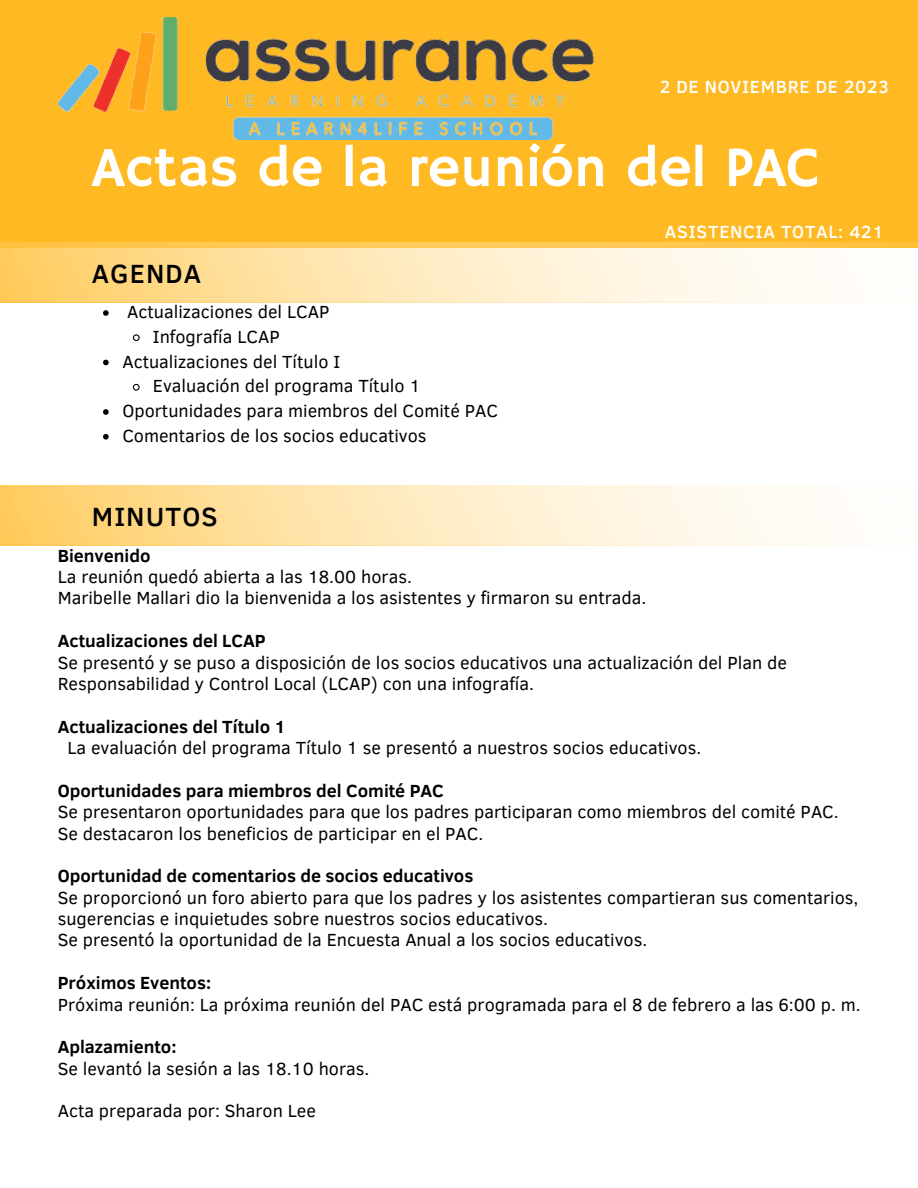
<style>
.page{position:relative;width:918px;height:1188px;background:#fff}
.page>*{position:absolute;margin:0;border:0;box-sizing:border-box;transform-origin:0 0}
.t1{font:56.7px "Hammersmith One";color:#fff}
.t2{font:500 27px "Clear Sans";letter-spacing:.04em;color:#000}
.t3{font:18px/21.3px "Clear Sans";color:#000}
.t4{font:700 18px "Clear Sans";color:#000}
.t5{font:500 18px "Clear Sans";letter-spacing:.04em;color:#fff}
</style>
<div class="page">
<div style="left:0;top:0;width:918px;height:248px;background:#ffb923"></div>
<img style="left:58px;top:18px;width:535px;height:121px">
<svg style="left:0;top:242px;width:918px;height:60px"></svg>
<svg style="left:0;top:486px;width:808px;height:59px;background:#ffe7b7"></svg>
<svg style="left:103px;top:310px;width:6px;height:6px"></svg>
<svg style="left:132px;top:334px;width:8px;height:8px"></svg>
<svg style="left:103px;top:360px;width:6px;height:5px"></svg>
<svg style="left:132px;top:383px;width:8px;height:8px"></svg>
<svg style="left:103px;top:409px;width:6px;height:6px"></svg>
<svg style="left:103px;top:434px;width:6px;height:6px"></svg>
<p class="t5" style="left:660px;top:74px;width:231px">2 DE NOVIEMBRE DE 2023</p>
<p class="t1" style="left:92px;top:135px;width:729px">Actas de la reunión del PAC</p>
<p class="t2" style="left:92px;top:254px;width:111px">AGENDA</p>
<p class="t3" style="left:127px;top:300px;width:204px">Actualizaciones del LCAP</p>
<p class="t3" style="left:153px;top:325px;width:128px">Infografía LCAP</p>
<p class="t3" style="left:122px;top:350px;width:219px">Actualizaciones del Título I</p>
<p class="t3" style="left:153px;top:374px;width:269px">Evaluación del programa Título 1</p>
<p class="t3" style="left:122px;top:399px;width:377px">Oportunidades para miembros del Comité PAC</p>
<p class="t3" style="left:122px;top:424px;width:306px">Comentarios de los socios educativos</p>
<p class="t2" style="left:92px;top:497px;width:127px">MINUTOS</p>
<p class="t5" style="left:665px;top:218px;width:220px">ASISTENCIA TOTAL: 421</p>
<p class="t4" style="left:58px;top:542px;width:94px">Bienvenido</p>
<p class="t3" style="left:58px;top:565px;width:356px">La reunión quedó abierta a las 18.00 horas.</p>
<p class="t3" style="left:58px;top:587px;width:590px">Maribelle Mallari dio la bienvenida a los asistentes y firmaron su entrada.</p>
<p class="t4" style="left:58px;top:628px;width:209px">Actualizaciones del LCAP</p>
<p class="t3" style="left:58px;top:651px;width:731px">Se presentó y se puso a disposición de los socios educativos una actualización del Plan de<br>Responsabilidad y Control Local (LCAP) con una infografía.</p>
<p class="t4" style="left:58px;top:713px;width:229px">Actualizaciones del Título 1</p>
<p class="t3" style="left:67px;top:736px;width:635px">La evaluación del programa Título 1 se presentó a nuestros socios educativos.</p>
<p class="t4" style="left:58px;top:777px;width:388px">Oportunidades para miembros del Comité PAC</p>
<p class="t3" style="left:58px;top:800px;width:783px">Se presentaron oportunidades para que los padres participaran como miembros del comité PAC.</p>
<p class="t3" style="left:58px;top:822px;width:427px">Se destacaron los beneficios de participar en el PAC.</p>
<p class="t4" style="left:58px;top:863px;width:417px">Oportunidad de comentarios de socios educativos</p>
<p class="t3" style="left:58px;top:886px;width:802px">Se proporcionó un foro abierto para que los padres y los asistentes compartieran sus comentarios, sugerencias e inquietudes sobre nuestros socios educativos.</p>
<p class="t3" style="left:58px;top:929px;width:591px">Se presentó la oportunidad de la Encuesta Anual a los socios educativos.</p>
<p class="t4" style="left:58px;top:970px;width:155px">Próximos Eventos:</p>
<p class="t3" style="left:58px;top:993px;width:805px">Próxima reunión: La próxima reunión del PAC está programada para el 8 de febrero a las 6:00 p. m.</p>
<p class="t4" style="left:58px;top:1034px;width:120px">Aplazamiento:</p>
<p class="t3" style="left:58px;top:1057px;width:313px">Se levantó la sesión a las 18.10 horas.</p>
<p class="t3" style="left:58px;top:1100px;width:260px">Acta preparada por: Sharon Lee</p>
</div>
